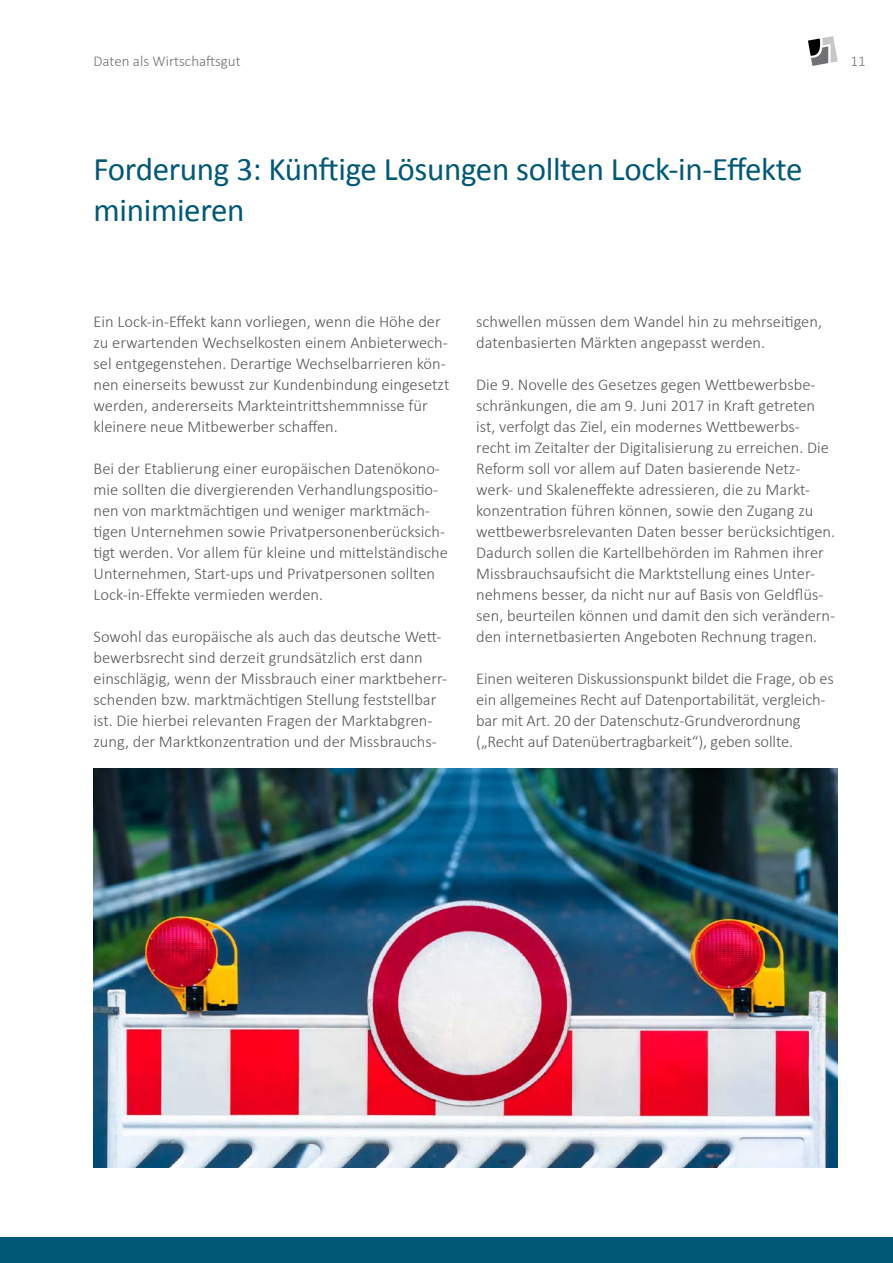
<style>
.page{position:relative;width:893px;height:1263px;background:#fff}
.page>*{position:absolute;margin:0;border:0;box-sizing:border-box;transform-origin:0 0}
.t1{font:33px/40.5px "Calibri";letter-spacing:-.01em;color:#005877}
.t2{font:300 16.5px/21px "Calibri";color:#58585a}
.t3{font:300 15px "Calibri";color:#707172}
</style>
<div class="page">
<svg style="left:808px;top:36px;width:30px;height:30px"></svg>
<div style="left:0;top:1237px;width:893px;height:26px;background:#005877"></div>
<img style="left:94px;top:768px;width:744px;height:399px">
<p class="t3" style="left:94px;top:52px;width:149px">Daten als Wirtschaftsgut</p>
<p class="t3" style="left:850px;top:52px;width:17px">11</p>
<h1 class="t1" style="left:94px;top:149px;width:710px">Forderung 3: Künftige Lösungen sollten Lock-in-Effekte minimieren</h1>
<p class="t2" style="left:94px;top:310px;width:357px">Ein Lock-in-Effekt kann vorliegen, wenn die Höhe der zu erwartenden Wechselkosten einem Anbieterwech&shy;sel entgegenstehen. Derartige Wechselbarrieren kön&shy;nen einerseits bewusst zur Kundenbindung eingesetzt werden, andererseits Markteintrittshemmnisse für kleinere neue Mitbewerber schaffen.</p>
<p class="t2" style="left:94px;top:457px;width:356px">Bei der Etablierung einer europäischen Datenökono&shy;mie sollten die divergierenden Verhandlungspositio&shy;nen von marktmächtigen und weniger marktmäch&shy;tigen Unternehmen sowie Privatpersonenberücksich&shy;tigt werden. Vor allem für kleine und mittelständische Unternehmen, Start-ups und Privatpersonen sollten Lock-in-Effekte vermieden werden.</p>
<p class="t2" style="left:94px;top:625px;width:355px">Sowohl das europäische als auch das deutsche Wett&shy;bewerbsrecht sind derzeit grundsätzlich erst dann einschlägig, wenn der Missbrauch einer marktbeherr&shy;schenden bzw. marktmächtigen Stellung feststellbar ist. Die hierbei relevanten Fragen der Marktabgren&shy;zung, der Marktkonzentration und der Missbrauchs-</p>
<p class="t2" style="left:476px;top:311px;width:347px">schwellen müssen dem Wandel hin zu mehrseitigen, datenbasierten Märkten angepasst werden.</p>
<p class="t2" style="left:476px;top:374px;width:360px">Die 9. Novelle des Gesetzes gegen Wettbewerbsbe&shy;schränkungen, die am 9. Juni 2017 in Kraft getreten ist, verfolgt das Ziel, ein modernes Wettbewerbs&shy;recht im Zeitalter der Digitalisierung zu erreichen. Die Reform soll vor allem auf Daten basierende Netz&shy;werk- und Skaleneffekte adressieren, die zu Markt&shy;konzentration führen können, sowie den Zugang zu wettbewerbsrelevanten Daten besser berücksichtigen.<br>Dadurch sollen die Kartellbehörden im Rahmen ihrer Missbrauchsaufsicht die Marktstellung eines Unter&shy;nehmens besser, da nicht nur auf Basis von Geldflüs&shy;sen, beurteilen können und damit den sich verändern&shy;den internetbasierten Angeboten Rechnung tragen.</p>
<p class="t2" style="left:476px;top:668px;width:359px">Einen weiteren Diskussionspunkt bildet die Frage, ob es ein allgemeines Recht auf Datenportabilität, vergleich&shy;bar mit Art. 20 der Datenschutz-Grundverordnung („Recht auf Datenübertragbarkeit“), geben sollte.</p>
</div>
